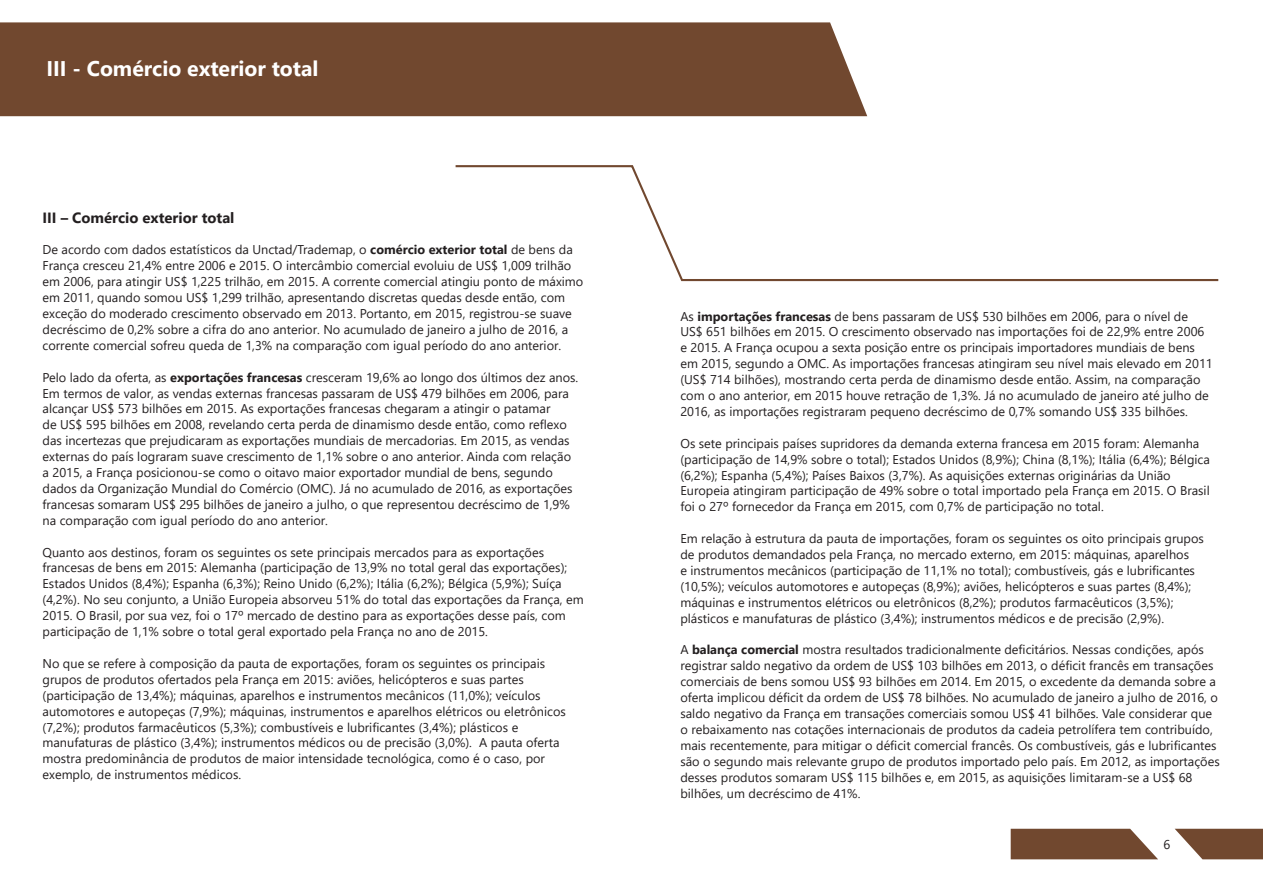
<style>
.page{position:relative;width:1263px;height:893px;background:#fff}
.page>*{position:absolute;margin:0;border:0;box-sizing:border-box;transform-origin:0 0}
.t1{font:700 21.15px "Segoe UI";color:#fff}
.t2{font:700 14.85px "Segoe UI";color:#231f20}
.t3{font:12.75px/15.9px "Segoe UI";color:#231f20}
.s1{font-weight:700}
</style>
<div class="page">
<div style="left:0;top:22px;width:867px;height:94px;background:#71482f"></div>
<svg style="left:1011px;top:829px;width:147px;height:30px;background:#7e5942"></svg>
<svg style="left:1175px;top:829px;width:88px;height:30px;background:#86644f"></svg>
<svg style="left:455px;top:165px;width:764px;height:117px"></svg>
<h1 class="t1" style="left:46px;top:51px;width:274px">III - Comércio exterior total</h1>
<p class="t2" style="left:43px;top:205px;width:193px">III – Comércio exterior total</p>
<p class="t3" style="left:43px;top:242px;width:542px">De acordo com dados estatísticos da Unctad/Trademap, o <span class="s1">comércio exterior total</span> de bens da França cresceu 21,4% entre 2006 e 2015. O intercâmbio comercial evoluiu de US$ 1,009 trilhão em 2006, para atingir US$ 1,225 trilhão, em 2015. A corrente comercial atingiu ponto de máximo em 2011, quando somou US$ 1,299 trilhão, apresentando discretas quedas desde então, com exceção do moderado crescimento observado em 2013. Portanto, em 2015, registrou-se suave decréscimo de 0,2% sobre a cifra do ano anterior. No acumulado de janeiro a julho de 2016, a corrente comercial sofreu queda de 1,3% na comparação com igual período do ano anterior.</p>
<p class="t3" style="left:43px;top:369px;width:537px">Pelo lado da oferta, as <span class="s1">exportações francesas</span> cresceram 19,6% ao longo dos últimos dez anos.<br>Em termos de valor, as vendas externas francesas passaram de US$ 479 bilhões em 2006, para alcançar US$ 573 bilhões em 2015. As exportações francesas chegaram a atingir o patamar<br>de US$ 595 bilhões em 2008, revelando certa perda de dinamismo desde então, como reflexo das incertezas que prejudicaram as exportações mundiais de mercadorias. Em 2015, as vendas externas do país lograram suave crescimento de 1,1% sobre o ano anterior. Ainda com relação a 2015, a França posicionou-se como o oitavo maior exportador mundial de bens, segundo dados da Organização Mundial do Comércio (OMC). Já no acumulado de 2016, as exportações francesas somaram US$ 295 bilhões de janeiro a julho, o que representou decréscimo de 1,9% na comparação com igual período do ano anterior.</p>
<p class="t3" style="left:43px;top:544px;width:543px">Quanto aos destinos, foram os seguintes os sete principais mercados para as exportações francesas de bens em 2015: Alemanha (participação de 13,9% no total geral das exportações); Estados Unidos (8,4%); Espanha (6,3%); Reino Unido (6,2%); Itália (6,2%); Bélgica (5,9%); Suíça (4,2%). No seu conjunto, a União Europeia absorveu 51% do total das exportações da França, em 2015. O Brasil, por sua vez, foi o 17º mercado de destino para as exportações desse país, com participação de 1,1% sobre o total geral exportado pela França no ano de 2015.</p>
<p class="t3" style="left:43px;top:655px;width:525px">No que se refere à composição da pauta de exportações, foram os seguintes os principais grupos de produtos ofertados pela França em 2015: aviões, helicópteros e suas partes (participação de 13,4%); máquinas, aparelhos e instrumentos mecânicos (11,0%); veículos automotores e autopeças (7,9%); máquinas, instrumentos e aparelhos elétricos ou eletrônicos (7,2%); produtos farmacêuticos (5,3%); combustíveis e lubrificantes (3,4%); plásticos e manufaturas de plástico (3,4%); instrumentos médicos ou de precisão (3,0%). A pauta oferta mostra predominância de produtos de maior intensidade tecnológica, como é o caso, por exemplo, de instrumentos médicos.</p>
<p class="t3" style="left:680px;top:308px;width:534px">As <span class="s1">importações francesas</span> de bens passaram de US$ 530 bilhões em 2006, para o nível de US$ 651 bilhões em 2015. O crescimento observado nas importações foi de 22,9% entre 2006 e 2015. A França ocupou a sexta posição entre os principais importadores mundiais de bens em 2015, segundo a OMC. As importações francesas atingiram seu nível mais elevado em 2011 (US$ 714 bilhões), mostrando certa perda de dinamismo desde então. Assim, na comparação com o ano anterior, em 2015 houve retração de 1,3%. Já no acumulado de janeiro até julho de 2016, as importações registraram pequeno decréscimo de 0,7% somando US$ 335 bilhões.</p>
<p class="t3" style="left:680px;top:435px;width:531px">Os sete principais países supridores da demanda externa francesa em 2015 foram: Alemanha (participação de 14,9% sobre o total); Estados Unidos (8,9%); China (8,1%); Itália (6,4%); Bélgica (6,2%); Espanha (5,4%); Países Baixos (3,7%). As aquisições externas originárias da União Europeia atingiram participação de 49% sobre o total importado pela França em 2015. O Brasil foi o 27º fornecedor da França em 2015, com 0,7% de participação no total.</p>
<p class="t3" style="left:680px;top:530px;width:525px">Em relação à estrutura da pauta de importações, foram os seguintes os oito principais grupos de produtos demandados pela França, no mercado externo, em 2015: máquinas, aparelhos<br>e instrumentos mecânicos (participação de 11,1% no total); combustíveis, gás e lubrificantes (10,5%); veículos automotores e autopeças (8,9%); aviões, helicópteros e suas partes (8,4%); máquinas e instrumentos elétricos ou eletrônicos (8,2%); produtos farmacêuticos (3,5%); plásticos e manufaturas de plástico (3,4%); instrumentos médicos e de precisão (2,9%).</p>
<p class="t3" style="left:680px;top:642px;width:541px">A <span class="s1">balança comercial</span> mostra resultados tradicionalmente deficitários. Nessas condições, após registrar saldo negativo da ordem de US$ 103 bilhões em 2013, o déficit francês em transações comerciais de bens somou US$ 93 bilhões em 2014. Em 2015, o excedente da demanda sobre a oferta implicou déficit da ordem de US$ 78 bilhões. No acumulado de janeiro a julho de 2016, o saldo negativo da França em transações comerciais somou US$ 41 bilhões. Vale considerar que o rebaixamento nas cotações internacionais de produtos da cadeia petrolífera tem contribuído, mais recentemente, para mitigar o déficit comercial francês. Os combustíveis, gás e lubrificantes são o segundo mais relevante grupo de produtos importado pelo país. Em 2012, as importações desses produtos somaram US$ 115 bilhões e, em 2015, as aquisições limitaram-se a US$ 68 bilhões, um decréscimo de 41%.</p>
<p class="t3" style="left:1163px;top:837px;width:8px">6</p>
</div>
